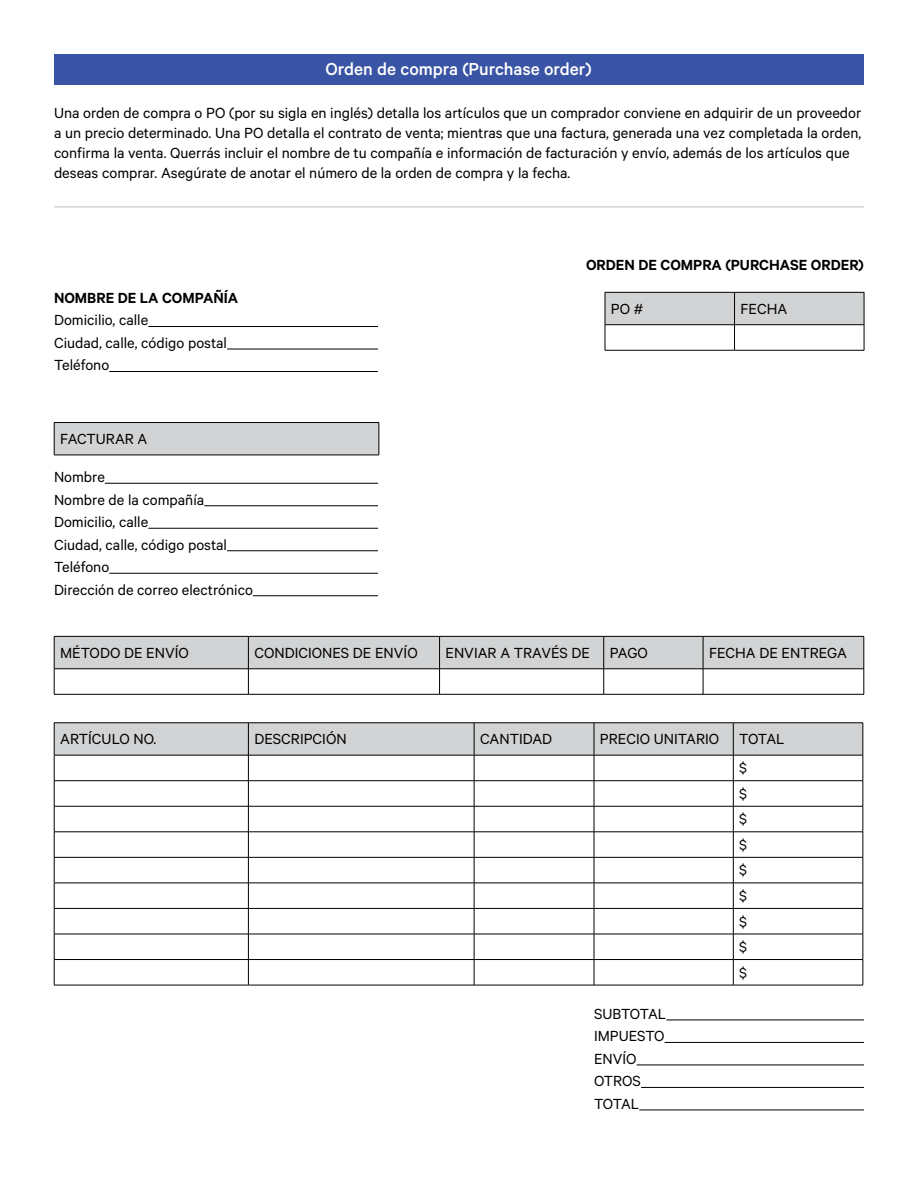
<style>
.page{position:relative;width:918px;height:1188px;background:#fff}
.page>*{position:absolute;margin:0;border:0;box-sizing:border-box;transform-origin:0 0}
.t1{font:500 19.5px "Calibre";color:#fff}
.t2{font:16.5px/22.5px "Calibre";color:#000}
.t3{font:600 16.5px "Calibre";color:#000}
</style>
<div class="page">
<hr style="left:666px;top:1020px;width:198px;height:1px;background:#000">
<hr style="left:665px;top:1042px;width:199px;height:1px;background:#000">
<hr style="left:637px;top:1065px;width:227px;height:1px;background:#000">
<hr style="left:641px;top:1087px;width:223px;height:1px;background:#000">
<hr style="left:639px;top:1110px;width:225px;height:1px;background:#000">
<div style="left:54px;top:54px;width:809px;height:30px;background:#3954a5"></div>
<hr style="left:605px;top:350px;width:130px;height:1px;background:#000">
<hr style="left:735px;top:350px;width:129px;height:1px;background:#000">
<svg style="left:605px;top:292px;width:260px;height:58px"></svg>
<hr style="left:54px;top:694px;width:194px;height:1px;background:#000">
<hr style="left:248px;top:694px;width:192px;height:1px;background:#000">
<hr style="left:440px;top:694px;width:164px;height:1px;background:#000">
<hr style="left:604px;top:694px;width:99px;height:1px;background:#000">
<hr style="left:703px;top:694px;width:161px;height:1px;background:#000">
<svg style="left:54px;top:636px;width:811px;height:58px"></svg>
<hr style="left:54px;top:985px;width:194px;height:1px;background:#000">
<hr style="left:248px;top:985px;width:226px;height:1px;background:#000">
<hr style="left:474px;top:985px;width:120px;height:1px;background:#000">
<hr style="left:594px;top:985px;width:139px;height:1px;background:#000">
<hr style="left:733px;top:985px;width:130px;height:1px;background:#000">
<svg style="left:54px;top:723px;width:810px;height:262px"></svg>
<hr style="left:148px;top:326px;width:230px;height:1px;background:#000">
<hr style="left:227px;top:349px;width:151px;height:1px;background:#000">
<hr style="left:109px;top:371px;width:269px;height:1px;background:#000">
<hr style="left:105px;top:483px;width:273px;height:1px;background:#000">
<hr style="left:204px;top:505px;width:174px;height:1px;background:#000">
<hr style="left:148px;top:528px;width:230px;height:1px;background:#000">
<hr style="left:227px;top:550px;width:151px;height:1px;background:#000">
<hr style="left:109px;top:573px;width:269px;height:1px;background:#000">
<hr style="left:253px;top:595px;width:125px;height:1px;background:#000">
<div style="left:54px;top:423px;width:325px;height:32px;background:#d1d3d4"></div>
<hr style="left:54px;top:455px;width:325px;height:1px;background:#000">
<hr style="left:54px;top:422px;width:325px;height:1px;background:#000">
<hr style="left:54px;top:423px;width:1px;height:32px;background:#000">
<hr style="left:379px;top:423px;width:1px;height:32px;background:#000">
<hr style="left:54px;top:207px;width:810px;height:1px;background:#bfbfbf">
<p class="t1" style="left:326px;top:58px;width:268px">Orden de compra (Purchase order)</p>
<p class="t2" style="left:54px;top:103px;width:809px;line-height:19.8px">Una orden de compra o PO (por su sigla en inglés) detalla los artículos que un comprador conviene en adquirir de un proveedor a un precio determinado. Una PO detalla el contrato de venta; mientras que una factura, generada una vez completada la orden, confirma la venta. Querrás incluir el nombre de tu compañía e información de facturación y envío, además de los artículos que deseas comprar. Asegúrate de anotar el número de la orden de compra y la fecha.</p>
<p class="t3" style="left:54px;top:288px;width:186px">NOMBRE DE LA COMPAÑÍA</p>
<p class="t2" style="left:54px;top:308px;width:175px">Domicilio, calle<br>Ciudad, calle, código postal<br>Teléfono</p>
<p class="t2" style="left:60px;top:427px;width:89px">FACTURAR A</p>
<p class="t2" style="left:54px;top:465px;width:200px">Nombre<br>Nombre de la compañía<br>Domicilio, calle<br>Ciudad, calle, código postal<br>Teléfono<br>Dirección de correo electrónico</p>
<p class="t3" style="left:586px;top:256px;width:279px">ORDEN DE COMPRA (PURCHASE ORDER)</p>
<p class="t2" style="left:611px;top:297px;width:34px">PO #</p>
<p class="t2" style="left:741px;top:297px;width:48px">FECHA</p>
<p class="t2" style="left:60px;top:641px;width:130px">MÉTODO DE ENVÍO</p>
<p class="t2" style="left:254px;top:641px;width:165px">CONDICIONES DE ENVÍO</p>
<p class="t2" style="left:446px;top:641px;width:204px">ENVIAR A TRAVÉS DE PAGO</p>
<p class="t2" style="left:709px;top:641px;width:139px">FECHA DE ENTREGA</p>
<p class="t2" style="left:60px;top:727px;width:98px">ARTÍCULO NO.</p>
<p class="t2" style="left:254px;top:727px;width:94px">DESCRIPCIÓN</p>
<p class="t2" style="left:480px;top:727px;width:74px">CANTIDAD</p>
<p class="t2" style="left:739px;top:724px;width:47px;line-height:29px;text-indent:-139px">PRECIO UNITARIO TOTAL $</p>
<p class="t2" style="left:739px;top:780px;width:9px;line-height:25.5px;text-align:justify">$ $ $ $ $ $ $ $</p>
<p class="t2" style="left:594px;top:1002px;width:74px">SUBTOTAL<br>IMPUESTO<br>ENVÍO<br>OTROS<br>TOTAL</p>
</div>
